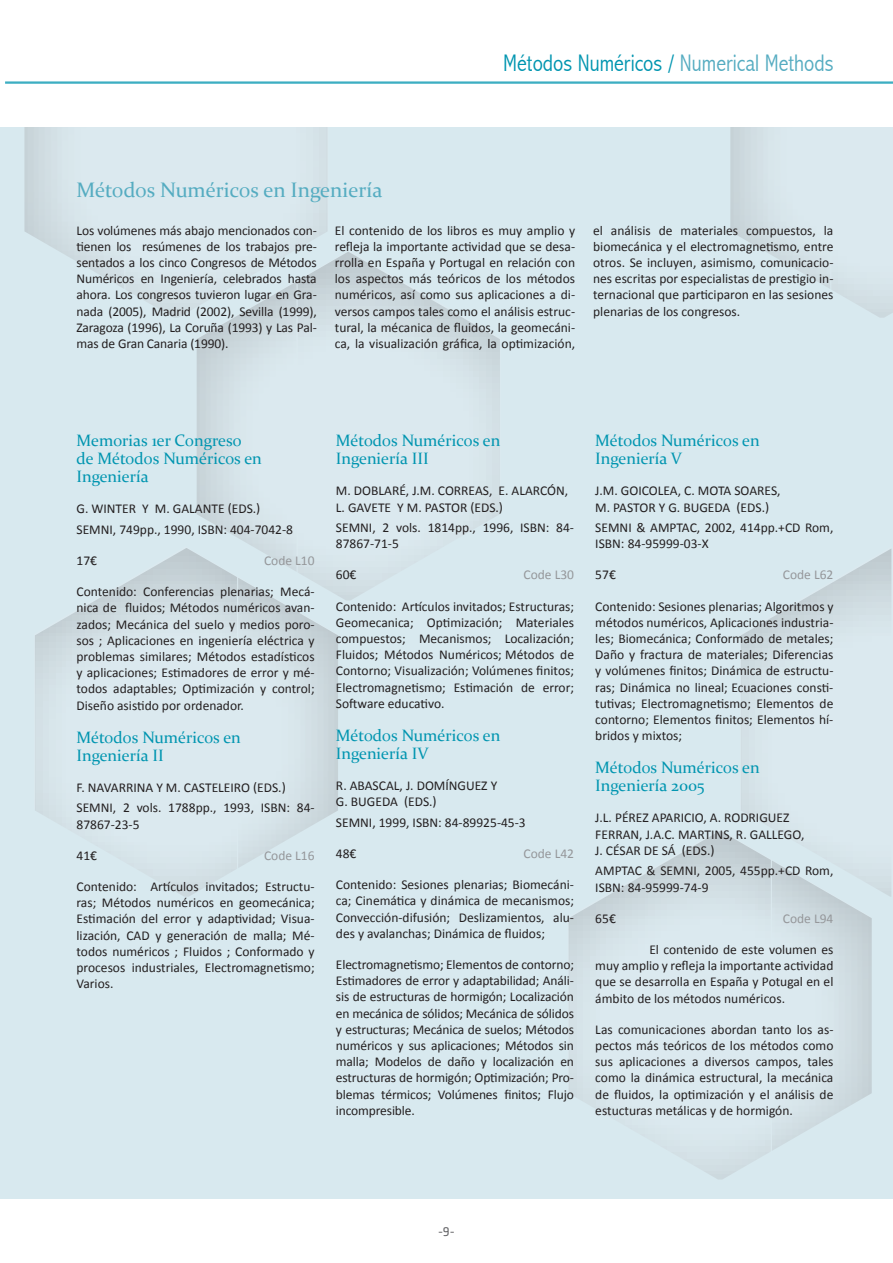
<style>
.page{position:relative;width:893px;height:1263px;background:#fff}
.page>*{position:absolute;margin:0;border:0;box-sizing:border-box;transform-origin:0 0}
.t1{font:300 condensed 24px "Abadi";color:#0095b0}
.pulicacio{font:21px "Constantia";color:#55acc1}
.pulicacio-2{font:16.5px/18px "Constantia";color:#0095b0}
.txt{font:13.5px/16.2px "Calibri";color:#231f20;text-align:justify}
.autors{font:13.5px/16.2px "Calibri";color:#231f20}
.code{font:13.5px "Calibri";color:#95979a}
.preu{font:13.5px "Calibri";color:#231f20}
.t2{font:13.5px "Klavika";color:#636366}
.s1{color:#55acc1}
</style>
<div class="page">
<hr style="left:5px;top:82px;width:888px;height:1px;background:#0095b0">
<hr style="left:5px;top:83px;width:888px;height:1px;background:#0095b0">
<div style="left:0;top:128px;width:893px;height:1071px;background:#d8e9ef"></div>
<img style="left:569px;top:831px;width:202px;height:348px">
<img style="left:741px;top:549px;width:150px;height:348px">
<img style="left:35px;top:548px;width:202px;height:349px">
<svg style="left:198px;top:572px;width:79px;height:28px;fill:#c8d4da"></svg>
<img style="left:298px;top:252px;width:202px;height:348px">
<img style="left:126px;top:128px;width:202px;height:190px">
<img style="left:24px;top:128px;width:100px;height:160px">
<img style="left:730px;top:128px;width:100px;height:160px">
<p class="pulicacio" style="left:77px;top:175px;width:307px">Métodos Numéricos en Ingeniería</p>
<h1 class="t1" style="left:503px;top:49px;width:332px">Métodos Numéricos / <span class="s1">Numerical Methods</span></h1>
<p class="txt" style="left:77px;top:221px;width:242px">Los volúmenes más abajo mencionados con&shy;tienen los resúmenes de los trabajos pre&shy;sentados a los cinco Congresos de Métodos Numéricos en Ingeniería, celebrados hasta ahora. Los congresos tuvieron lugar en Gra&shy;nada (2005), Madrid (2002), Sevilla (1999), Zaragoza (1996), La Coruña (1993) y Las Pal&shy;mas de Gran Canaria (1990).</p>
<p class="txt" style="left:335px;top:221px;width:242px">El contenido de los libros es muy amplio y refleja la importante actividad que se desa&shy;rrolla en España y Portugal en relación con los aspectos más teóricos de los métodos numéricos, así como sus aplicaciones a di&shy;versos campos tales como el análisis estruc&shy;tural, la mécanica de fluidos, la geomecáni&shy;ca, la visualización gráfica, la optimización,</p>
<p class="txt" style="left:593px;top:221px;width:242px">el análisis de materiales compuestos, la biomecánica y el electromagnetismo, entre otros. Se incluyen, asimismo, comunicacio&shy;nes escritas por especialistas de prestigio in&shy;ternacional que participaron en las sesiones plenarias de los congresos.</p>
<p class="pulicacio-2" style="left:77px;top:431px;width:187px">Memorias 1er Congreso de Métodos Numéricos en<br>Ingeniería</p>
<p class="autors" style="left:77px;top:500px;width:185px">G. WINTER Y M. GALANTE (EDS.)</p>
<p class="txt" style="left:77px;top:521px;width:218px">SEMNI, 749pp., 1990, ISBN: 404-7042-8</p>
<p class="preu" style="left:77px;top:552px;width:22px">17€</p>
<p class="code" style="left:264px;top:552px;width:52px">Code L10</p>
<p class="txt" style="left:77px;top:583px;width:240px">Contenido: Conferencias plenarias; Mecá&shy;nica de fluidos; Métodos numéricos avan&shy;zados; Mecánica del suelo y medios poro&shy;sos ; Aplicaciones en ingeniería eléctrica y problemas similares; Métodos estadísticos y aplicaciones; Estimadores de error y mé&shy;todos adaptables; Optimización y control; Diseño asistido por ordenador.</p>
<p class="pulicacio-2" style="left:77px;top:727px;width:166px">Métodos Numéricos en<br>Ingeniería II</p>
<p class="autors" style="left:77px;top:779px;width:211px">F. NAVARRINA Y M. CASTELEIRO (EDS.)</p>
<p class="txt" style="left:77px;top:799px;width:240px">SEMNI, 2 vols. 1788pp., 1993, ISBN: 84-<br>87867-23-5</p>
<p class="preu" style="left:77px;top:847px;width:22px">41€</p>
<p class="code" style="left:264px;top:847px;width:52px">Code L16</p>
<p class="txt" style="left:77px;top:878px;width:240px">Contenido: Artículos invitados; Estructu&shy;ras; Métodos numéricos en geomecánica; Estimación del error y adaptividad; Visua&shy;lización, CAD y generación de malla; Mé&shy;todos numéricos ; Fluidos ; Conformado y procesos industriales, Electromagnetismo; Varios.</p>
<p class="pulicacio-2" style="left:336px;top:431px;width:166px">Métodos Numéricos en<br>Ingeniería III</p>
<p class="autors" style="left:336px;top:482px;width:234px">M. DOBLARÉ, J.M. CORREAS, E. ALARCÓN,<br>L. GAVETE Y M. PASTOR (EDS.)</p>
<p class="txt" style="left:336px;top:519px;width:240px">SEMNI, 2 vols. 1814pp., 1996, ISBN: 84-<br>87867-71-5</p>
<p class="preu" style="left:336px;top:566px;width:22px">60€</p>
<p class="code" style="left:523px;top:567px;width:52px">Code L30</p>
<p class="txt" style="left:336px;top:597px;width:240px">Contenido: Artículos invitados; Estructuras; Geomecanica; Optimización; Materiales compuestos; Mecanismos; Localización; Fluidos; Métodos Numéricos; Métodos de Contorno; Visualización; Volúmenes finitos; Electromagnetismo; Estimación de error; Software educativo.</p>
<p class="pulicacio-2" style="left:336px;top:725px;width:166px">Métodos Numéricos en<br>Ingeniería IV</p>
<p class="autors" style="left:336px;top:777px;width:163px">R. ABASCAL, J. DOMÍNGUEZ Y<br>G. BUGEDA (EDS.)</p>
<p class="txt" style="left:336px;top:813px;width:191px">SEMNI, 1999, ISBN: 84-89925-45-3</p>
<p class="preu" style="left:336px;top:845px;width:22px">48€</p>
<p class="code" style="left:523px;top:845px;width:52px">Code L42</p>
<p class="txt" style="left:336px;top:876px;width:240px">Contenido: Sesiones plenarias; Biomecáni&shy;ca; Cinemática y dinámica de mecanismos; Convección-difusión; Deslizamientos, alu&shy;des y avalanchas; Dinámica de fluidos;</p>
<p class="txt" style="left:336px;top:956px;width:240px">Electromagnetismo; Elementos de contorno; Estimadores de error y adaptabilidad; Análi&shy;sis de estructuras de hormigón; Localización en mecánica de sólidos; Mecánica de sólidos y estructuras; Mecánica de suelos; Métodos numéricos y sus aplicaciones; Métodos sin malla; Modelos de daño y localización en estructuras de hormigón; Optimización; Pro&shy;blemas térmicos; Volúmenes finitos; Flujo incompresible.</p>
<p class="pulicacio-2" style="left:595px;top:431px;width:166px">Métodos Numéricos en<br>Ingeniería V</p>
<p class="autors" style="left:595px;top:482px;width:187px">J.M. GOICOLEA, C. MOTA SOARES,<br>M. PASTOR Y G. BUGEDA (EDS.)</p>
<p class="txt" style="left:595px;top:519px;width:240px">SEMNI &amp; AMPTAC, 2002, 414pp.+CD Rom,<br>ISBN: 84-95999-03-X</p>
<p class="preu" style="left:595px;top:566px;width:22px">57€</p>
<p class="code" style="left:783px;top:567px;width:52px">Code L62</p>
<p class="txt" style="left:595px;top:597px;width:240px">Contenido: Sesiones plenarias; Algoritmos y métodos numéricos, Aplicaciones industria&shy;les; Biomecánica; Conformado de metales; Daño y fractura de materiales; Diferencias y volúmenes finitos; Dinámica de estructu&shy;ras; Dinámica no lineal; Ecuaciones consti&shy;tutivas; Electromagnetismo; Elementos de contorno; Elementos finitos; Elementos hí&shy;bridos y mixtos;</p>
<p class="pulicacio-2" style="left:595px;top:758px;width:166px">Métodos Numéricos en<br>Ingeniería 2005</p>
<p class="autors" style="left:595px;top:809px;width:211px">J.L. PÉREZ APARICIO, A. RODRIGUEZ<br>FERRAN, J.A.C. MARTINS, R. GALLEGO,<br>J. CÉSAR DE SÁ (EDS.)</p>
<p class="txt" style="left:595px;top:862px;width:240px">AMPTAC &amp; SEMNI, 2005, 455pp.+CD Rom,<br>ISBN: 84-95999-74-9</p>
<p class="preu" style="left:595px;top:910px;width:22px">65€</p>
<p class="code" style="left:783px;top:910px;width:52px">Code L94</p>
<p class="txt" style="left:595px;top:941px;width:240px;text-indent:54px">El contenido de este volumen es muy amplio y refleja la importante actividad que se desarrolla en España y Potugal en el ámbito de los métodos numéricos.</p>
<p class="txt" style="left:595px;top:1020px;width:240px">Las comunicaciones abordan tanto los as&shy;pectos más teóricos de los métodos como sus aplicaciones a diversos campos, tales como la dinámica estructural, la mecánica de fluidos, la optimización y el análisis de estucturas metálicas y de hormigón.</p>
<p class="t2" style="left:438px;top:1224px;width:18px">-9-</p>
</div>
